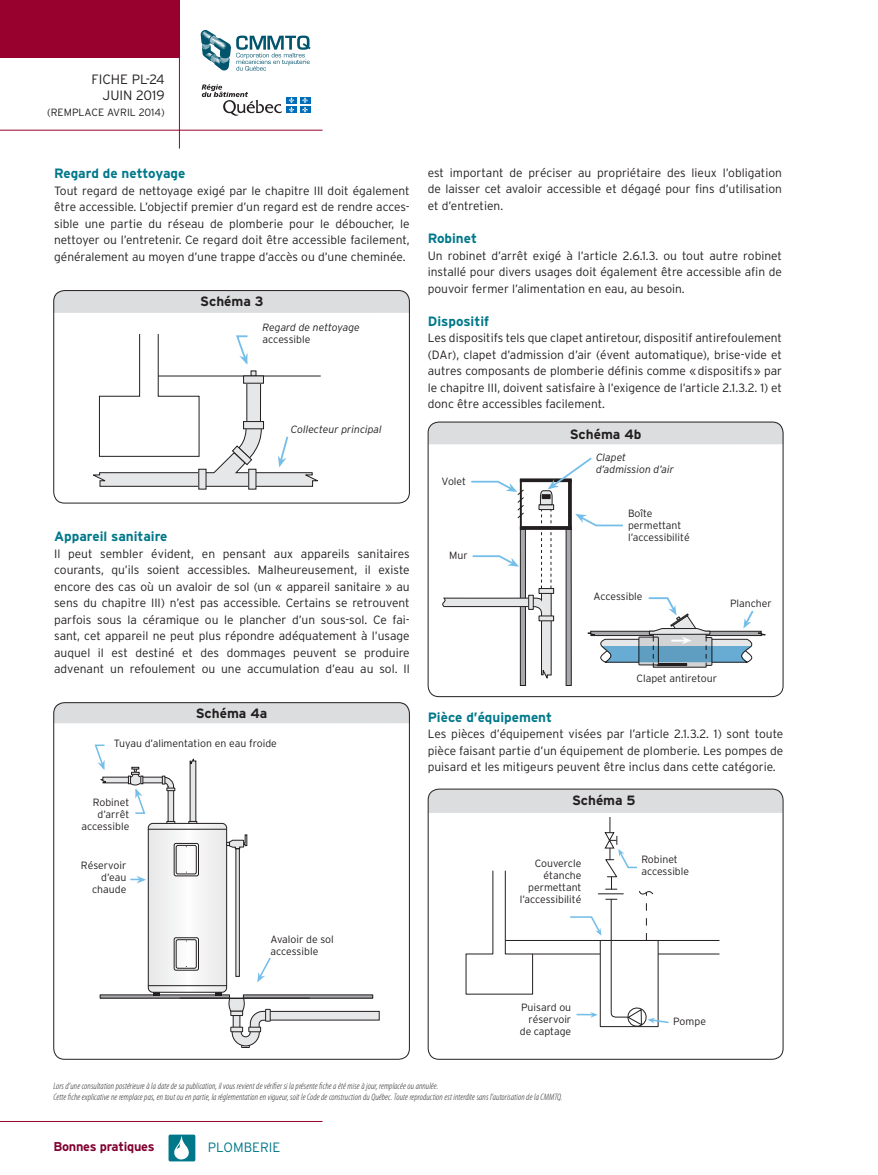
<style>
.page{position:relative;width:878px;height:1175px;background:#fff}
.page>*{position:absolute;margin:0;border:0;box-sizing:border-box;transform-origin:0 0}
.t1{font:700 13.5px "Interstate";color:#00788a}
.t2{font:700 13.5px "Interstate";color:#231f20}
.t3{font:300 13.5px/16px "Interstate";color:#231f20;text-align:right}
.t4{font:300 13.5px "Interstate";color:#00788a}
.t5{font:700 12.75px "Interstate";letter-spacing:-.02em;color:#810230}
.t6{font:300 12px/16.5px "Interstate";color:#231f20;text-align:justify}
.t7{font:300 10.5px/12px "Interstate";color:#231f20;text-align:right}
.t8{font:italic 300 10.5px/12px "Interstate";color:#231f20}
.t9{font:italic 300 condensed 9.3px/11.2px "Myriad Pro";letter-spacing:.01em;color:#231f20}
</style>
<div class="page">
<div style="left:53px;top:702px;width:357px;height:21px;background:#dcddde"></div>
<div style="left:53px;top:702px;width:357px;height:357px;border:1px solid #231f20;border-radius:11px"></div>
<div style="left:168px;top:1134px;width:27px;height:27px;background:#00788a;border-radius:2px"></div>
<svg style="left:174px;top:1136px;width:15px;height:24px"></svg>
<hr style="left:0;top:1121px;width:322px;height:1px;background:#98002e">
<div style="left:53px;top:290px;width:357px;height:23px;background:#dcddde"></div>
<div style="left:53px;top:290px;width:357px;height:213px;border:1px solid #231f20;border-radius:11px"></div>
<div style="left:248px;top:469px;width:8px;height:20px;border:1px solid #231f20"></div>
<div style="left:198px;top:469px;width:8px;height:20px;border:1px solid #231f20"></div>
<svg style="left:93px;top:334px;width:228px;height:153px"></svg>
<div style="left:269px;top:1011px;width:110px;height:9px;background:#e6e7e8"></div>
<div style="left:269px;top:1011px;width:110px;height:9px;border:1px solid #231f20"></div>
<svg style="left:94px;top:744px;width:178px;height:303px"></svg>
<hr style="left:180px;top:997px;width:129px;height:1px;background:#231f20">
<div style="left:428px;top:422px;width:355px;height:22px;background:#dcddde"></div>
<div style="left:428px;top:422px;width:355px;height:275px;border:1px solid #231f20;border-radius:11px"></div>
<div style="left:520px;top:529px;width:5px;height:156px;background:#a7a9ac"></div>
<div style="left:520px;top:529px;width:6px;height:157px;border:1px solid #231f20"></div>
<div style="left:566px;top:529px;width:5px;height:156px;background:#a7a9ac"></div>
<div style="left:565px;top:529px;width:6px;height:157px;border:1px solid #231f20"></div>
<svg style="left:442px;top:457px;width:324px;height:221px"></svg>
<svg style="left:427px;top:789px;width:355px;height:238px"></svg>
<div style="left:0;top:0;width:180px;height:57px;background:#98002e"></div>
<hr style="left:179px;top:0;width:1px;height:148px;background:#98002e">
<hr style="left:0;top:130px;width:322px;height:1px;background:#98002e">
<svg style="left:201px;top:30px;width:109px;height:41px"></svg>
<svg style="left:202px;top:84px;width:80px;height:32px"></svg>
<div style="left:286px;top:97px;width:11px;height:6px;background:#006cb7"></div>
<div style="left:300px;top:97px;width:10px;height:6px;background:#006cb7"></div>
<div style="left:286px;top:106px;width:11px;height:7px;background:#006cb7"></div>
<svg style="left:289px;top:97px;width:5px;height:16px"></svg>
<div style="left:300px;top:106px;width:10px;height:7px;background:#006cb7"></div>
<svg style="left:302px;top:97px;width:6px;height:16px"></svg>
<p class="t3" style="left:91px;top:71px;width:75px">FICHE PL-24<br>JUIN 2019</p>
<p class="t7" style="left:47px;top:106px;width:119px">(REMPLACE AVRIL 2014)</p>
<p class="t1" style="left:54px;top:166px;width:133px">Regard de nettoyage</p>
<p class="t6" style="left:54px;top:182px;width:357px">Tout regard de nettoyage exigé par le chapitre III doit également être accessible. L’objectif premier d’un regard est de rendre acces&shy;sible une partie du réseau de plomberie pour le déboucher, le nettoyer ou l’entretenir. Ce regard doit être accessible facilement, généralement au moyen d’une trappe d’accès ou d’une cheminée.</p>
<p class="t2" style="left:200px;top:294px;width:65px">Schéma 3</p>
<p class="t8" style="left:262px;top:322px;width:99px">Regard de nettoyage</p>
<p class="t7" style="left:262px;top:334px;width:49px">accessible</p>
<p class="t8" style="left:291px;top:423px;width:92px">Collecteur principal</p>
<p class="t1" style="left:54px;top:529px;width:115px">Appareil sanitaire</p>
<p class="t6" style="left:54px;top:545px;width:357px">Il peut sembler évident, en pensant aux appareils sanitaires courants, qu’ils soient accessibles. Malheureusement, il existe encore des cas où un avaloir de sol (un « appareil sanitaire » au sens du chapitre III) n’est pas accessible. Certains se retrouvent parfois sous la céramique ou le plancher d’un sous-sol. Ce fai&shy;sant, cet appareil ne peut plus répondre adéquatement à l’usage auquel il est destiné et des dommages peuvent se produire advenant un refoulement ou une accumulation d’eau au sol. Il</p>
<p class="t2" style="left:196px;top:705px;width:73px">Schéma 4a</p>
<p class="t7" style="left:114px;top:737px;width:164px">Tuyau d’alimentation en eau froide</p>
<p class="t7" style="left:82px;top:796px;width:49px">Robinet d’arrêt accessible</p>
<p class="t7" style="left:81px;top:859px;width:47px">Réservoir d’eau chaude</p>
<p class="t7" style="left:270px;top:932px;width:65px;text-align:left">Avaloir de sol accessible</p>
<p class="t6" style="left:428px;top:164px;width:356px">est important de préciser au propriétaire des lieux l’obligation de laisser cet avaloir accessible et dégagé pour fins d’utilisation et d’entretien.</p>
<p class="t1" style="left:428px;top:231px;width:51px">Robinet</p>
<p class="t6" style="left:428px;top:247px;width:356px">Un robinet d’arrêt exigé à l’article 2.6.1.3. ou tout autre robinet installé pour divers usages doit également être accessible afin de pouvoir fermer l’alimentation en eau, au besoin.</p>
<p class="t1" style="left:428px;top:313px;width:63px">Dispositif</p>
<p class="t6" style="left:428px;top:329px;width:356px">Les dispositifs tels que clapet antiretour, dispositif antirefoulement (DAr), clapet d’admission d’air (évent automatique), brise-vide et autres composants de plomberie définis comme «dispositifs» par le chapitre III, doivent satisfaire à l’exigence de l’article 2.1.3.2. 1) et donc être accessibles facilement.</p>
<p class="t7" style="left:441px;top:475px;width:26px">Volet</p>
<p class="t7" style="left:449px;top:549px;width:20px">Mur</p>
<p class="t2" style="left:570px;top:427px;width:73px">Schéma 4b</p>
<p class="t8" style="left:596px;top:451px;width:79px">Clapet d’admission d’air</p>
<p class="t7" style="left:628px;top:507px;width:63px;text-align:left">Boîte permettant l’accessibilité</p>
<p class="t7" style="left:593px;top:590px;width:51px">Accessible</p>
<p class="t7" style="left:730px;top:597px;width:43px">Plancher</p>
<p class="t7" style="left:636px;top:672px;width:82px">Clapet antiretour</p>
<p class="t1" style="left:428px;top:709px;width:126px">Pièce d’équipement</p>
<p class="t6" style="left:428px;top:725px;width:357px">Les pièces d’équipement visées par l’article 2.1.3.2. 1) sont toute pièce faisant partie d’un équipement de plomberie. Les pompes de puisard et les mitigeurs peuvent être inclus dans cette catégorie.</p>
<p class="t2" style="left:572px;top:792px;width:65px">Schéma 5</p>
<p class="t7" style="left:520px;top:857px;width:63px">Couvercle étanche permettant l’accessibilité</p>
<p class="t7" style="left:641px;top:852px;width:49px;text-align:left">Robinet accessible</p>
<p class="t7" style="left:520px;top:1000px;width:53px">Puisard ou réservoir de captage</p>
<p class="t7" style="left:673px;top:1015px;width:34px">Pompe</p>
<p class="t9" style="left:53px;top:1079px;width:510px">Lors d’une consultation postérieure à la date de sa publication, il vous revient de vérifier si la présente fiche a été mise à jour, remplacée ou annulée.<br>Cette fiche explicative ne remplace pas, en tout ou en partie, la réglementation en vigueur, soit le Code de construction du Québec. Toute reproduction est interdite sans l’autorisation de la CMMTQ.</p>
<p class="t5" style="left:53px;top:1139px;width:103px">Bonnes pratiques</p>
<p class="t4" style="left:208px;top:1139px;width:74px">PLOMBERIE</p>
</div>
